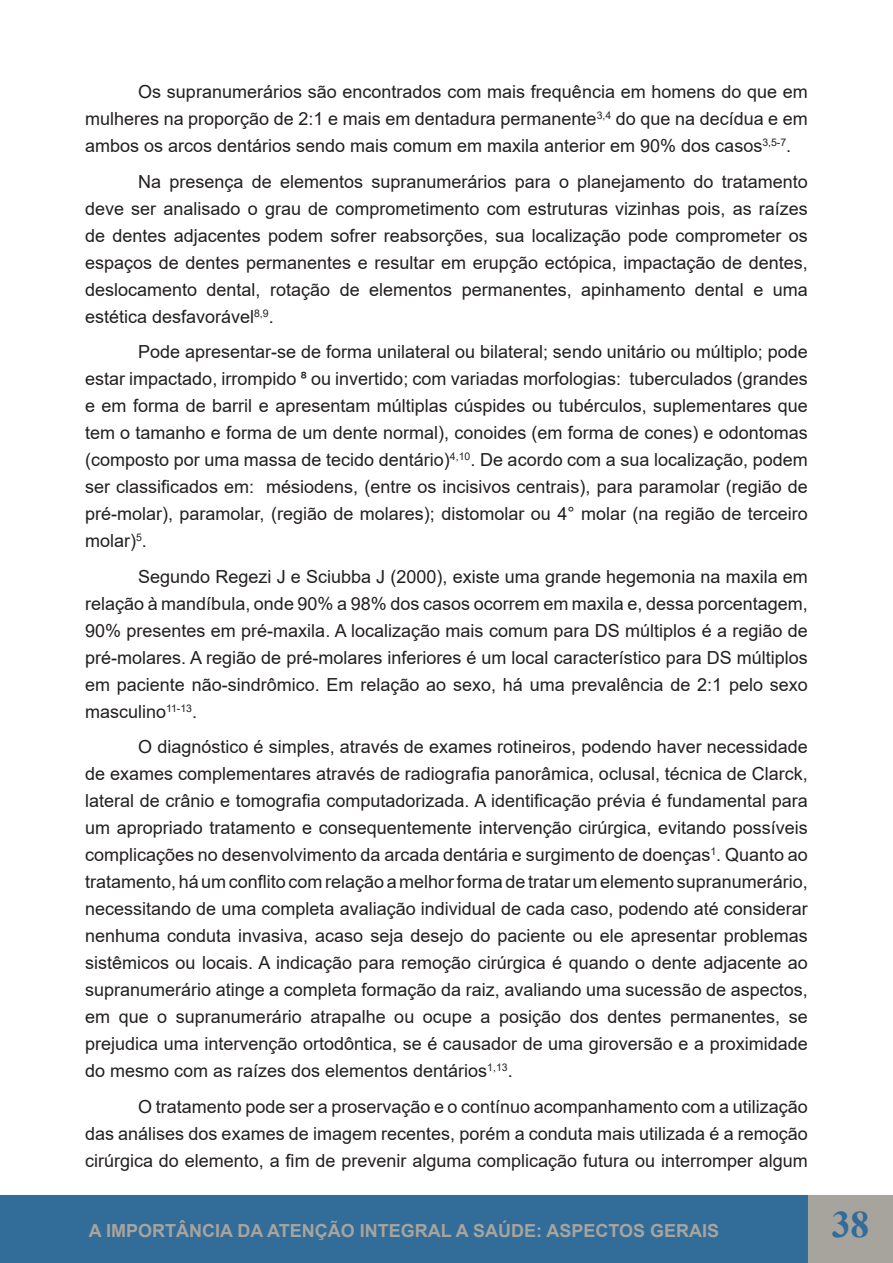
<style>
.page{position:relative;width:893px;height:1263px;background:#fff}
.page>*{position:absolute;margin:0;border:0;box-sizing:border-box;transform-origin:0 0}
.t1{font:700 37.5px "Times New Roman";color:#326c99}
.t2{font:18px/27px "Arial";color:#231f20;text-align:justify}
.t3{font:700 18px "Arial";color:#a7a49e}
</style>
<div class="page">
<div style="left:0;top:1195px;width:808px;height:68px;background:#326c99"></div>
<div style="left:809px;top:1196px;width:83px;height:66px;background:#a7a49e"></div>
<div style="left:808px;top:1195px;width:85px;height:68px;border:2px solid #a7a49e"></div>
<div style="left:29px;top:1195px;width:750px;height:68px;background:#326c99"></div>
<p class="t2" style="left:85px;top:78px;width:724px;text-indent:53px">Os supranumerários são encontrados com mais frequência em homens do que em mulheres na proporção de 2:1 e mais em dentadura permanente<sup>3,4</sup> do que na decídua e em ambos os arcos dentários sendo mais comum em maxila anterior em 90% dos casos<sup>3,5-7</sup>.</p>
<p class="t2" style="left:85px;top:168px;width:724px;text-indent:53px">Na presença de elementos supranumerários para o planejamento do tratamento deve ser analisado o grau de comprometimento com estruturas vizinhas pois, as raízes de dentes adjacentes podem sofrer reabsorções, sua localização pode comprometer os espaços de dentes permanentes e resultar em erupção ectópica, impactação de dentes, deslocamento dental, rotação de elementos permanentes, apinhamento dental e uma estética desfavorável<sup>8,9</sup>.</p>
<p class="t2" style="left:85px;top:338px;width:724px;text-indent:53px">Pode apresentar-se de forma unilateral ou bilateral; sendo unitário ou múltiplo; pode estar impactado, irrompido ⁸ ou invertido; com variadas morfologias: tuberculados (grandes e em forma de barril e apresentam múltiplas cúspides ou tubérculos, suplementares que tem o tamanho e forma de um dente normal), conoides (em forma de cones) e odontomas (composto por uma massa de tecido dentário)<sup>4,10</sup>. De acordo com a sua localização, podem ser classificados em: mésiodens, (entre os incisivos centrais), para paramolar (região de pré-molar), paramolar, (região de molares); distomolar ou 4° molar (na região de terceiro molar)<sup>5</sup>.</p>
<p class="t2" style="left:85px;top:563px;width:724px;text-indent:53px">Segundo Regezi J e Sciubba J (2000), existe uma grande hegemonia na maxila em relação à mandíbula, onde 90% a 98% dos casos ocorrem em maxila e, dessa porcentagem, 90% presentes em pré-maxila. A localização mais comum para DS múltiplos é a região de pré-molares. A região de pré-molares inferiores é um local característico para DS múltiplos em paciente não-sindrômico. Em relação ao sexo, há uma prevalência de 2:1 pelo sexo masculino<sup>11-13</sup>.</p>
<p class="t2" style="left:85px;top:733px;width:724px;text-indent:53px">O diagnóstico é simples, através de exames rotineiros, podendo haver necessidade de exames complementares através de radiografia panorâmica, oclusal, técnica de Clarck, lateral de crânio e tomografia computadorizada. A identificação prévia é fundamental para um apropriado tratamento e consequentemente intervenção cirúrgica, evitando possíveis complicações no desenvolvimento da arcada dentária e surgimento de doenças<sup>1</sup>. Quanto ao tratamento, há um conflito com relação a melhor forma de tratar um elemento supranumerário, necessitando de uma completa avaliação individual de cada caso, podendo até considerar nenhuma conduta invasiva, acaso seja desejo do paciente ou ele apresentar problemas sistêmicos ou locais. A indicação para remoção cirúrgica é quando o dente adjacente ao supranumerário atinge a completa formação da raiz, avaliando uma sucessão de aspectos, em que o supranumerário atrapalhe ou ocupe a posição dos dentes permanentes, se prejudica uma intervenção ortodôntica, se é causador de uma giroversão e a proximidade do mesmo com as raízes dos elementos dentários<sup>1,13</sup>.</p>
<p class="t2" style="left:85px;top:1093px;width:724px;text-indent:53px">O tratamento pode ser a proservação e o contínuo acompanhamento com a utilização das análises dos exames de imagem recentes, porém a conduta mais utilizada é a remoção cirúrgica do elemento, a fim de prevenir alguma complicação futura ou interromper algum</p>
<p class="t3" style="left:89px;top:1217px;width:632px">A IMPORTÂNCIA DA ATENÇÃO INTEGRAL A SAÚDE: ASPECTOS GERAIS</p>
<h1 class="t1" style="left:832px;top:1197px;width:39px">38</h1>
</div>
